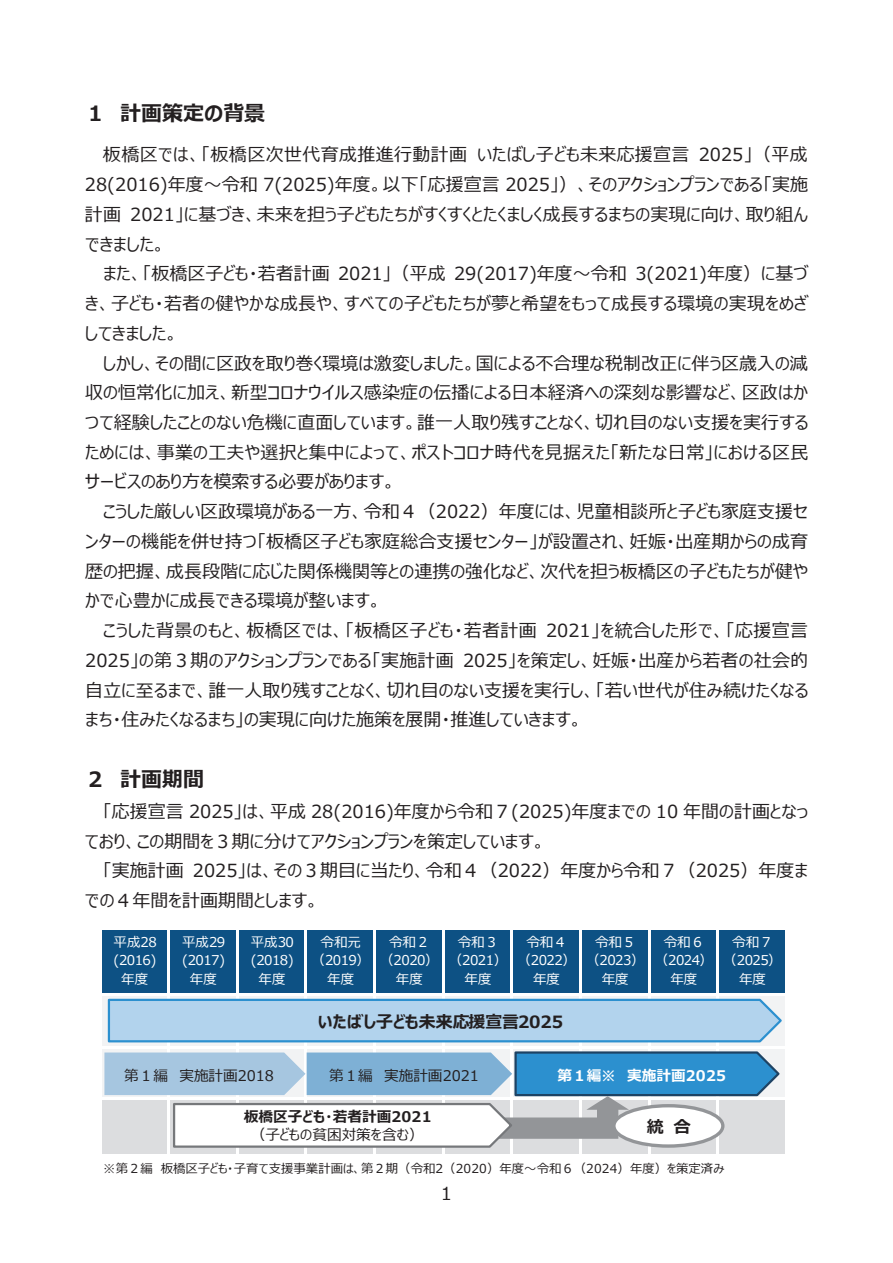
<style>
.page{position:relative;width:893px;height:1263px;background:#fff}
.page>*{position:absolute;margin:0;border:0;box-sizing:border-box;transform-origin:0 0}
.t1{font:700 21px "Meiryo UI";color:#231f20}
.t2{font:18px/29.7px "Meiryo UI";color:#231f20;text-align:justify}
.t3{font:18px "Meiryo";color:#231f20}
.t4{font:700 16.95px "Meiryo UI";letter-spacing:-.005em;color:#231f20}
.t5{font:14.7px "Meiryo UI";letter-spacing:-.005em;color:#231f20}
.t6{font:700 14.7px "Meiryo UI";color:#231f20}
.t7{font:700 14.7px "Meiryo UI";letter-spacing:-.005em;color:#fff}
.t8{font:13.5px/18px "Meiryo UI";letter-spacing:-.04em;color:#fff;text-align:center}
.t9{font:12.3px "Meiryo UI";color:#231f20}
</style>
<div class="page">
<div style="left:101px;top:929px;width:686px;height:67px;background:#0d5184"></div>
<div style="left:101px;top:994px;width:686px;height:105px;background:#f2f3f4"></div>
<div style="left:101px;top:1098px;width:686px;height:58px;background:#dcdddf"></div>
<hr style="left:167px;top:929px;width:3px;height:227px;background:#fff">
<hr style="left:236px;top:929px;width:2px;height:227px;background:#fff">
<hr style="left:305px;top:929px;width:2px;height:227px;background:#fff">
<hr style="left:373px;top:929px;width:3px;height:227px;background:#fff">
<hr style="left:442px;top:929px;width:2px;height:227px;background:#fff">
<hr style="left:511px;top:929px;width:2px;height:227px;background:#fff">
<hr style="left:579px;top:929px;width:2px;height:227px;background:#fff">
<hr style="left:648px;top:929px;width:2px;height:227px;background:#fff">
<hr style="left:716px;top:929px;width:3px;height:227px;background:#fff">
<hr style="left:785px;top:929px;width:2px;height:227px;background:#fff">
<hr style="left:101px;top:993px;width:686px;height:3px;background:#fff">
<hr style="left:101px;top:1046px;width:686px;height:2px;background:#fff">
<hr style="left:101px;top:1097px;width:686px;height:2px;background:#fff">
<hr style="left:101px;top:1154px;width:686px;height:2px;background:#fff">
<svg style="left:107px;top:998px;width:675px;height:45px;background:#a7cdea"></svg>
<svg style="left:104px;top:1050px;width:678px;height:99px"></svg>
<p class="t1" style="left:85px;top:99px;width:182px">１ 計画策定の背景</p>
<p class="t2" style="left:85px;top:141px;width:725px;text-indent:18px">板橋区では、「板橋区次世代育成推進行動計画いたばし子ども未来応援宣言 2025」（平成28(2016)年度～令和 7(2025)年度。以下「応援宣言 2025」）、そのアクションプランである「実施計画 2021」に基づき、未来を担う子どもたちがすくすくとたくましく成長するまちの実現に向け、取り組んできました。</p>
<p class="t2" style="left:85px;top:260px;width:724px;text-indent:18px">また、「板橋区子ども・若者計画 2021」（平成 29(2017)年度～令和 3(2021)年度）に基づき、子ども・若者の健やかな成長や、すべての子どもたちが夢と希望をもって成長する環境の実現をめざしてきました。</p>
<p class="t2" style="left:85px;top:349px;width:725px;text-indent:18px">しかし、その間に区政を取り巻く環境は激変しました。国による不合理な税制改正に伴う区歳入の減収の恒常化に加え、新型コロナウイルス感染症の伝播による日本経済への深刻な影響など、区政はかつて経験したことのない危機に直面しています。誰一人取り残すことなく、切れ目のない支援を実行するためには、事業の工夫や選択と集中によって、ポストコロナ時代を見据えた「新たな日常」における区民サービスのあり方を模索する必要があります。</p>
<p class="t2" style="left:85px;top:498px;width:725px;text-indent:18px">こうした厳しい区政環境がある一方、令和４（2022）年度には、児童相談所と子ども家庭支援センターの機能を併せ持つ「板橋区子ども家庭総合支援センター」が設置され、妊娠・出産期からの成育歴の把握、成長段階に応じた関係機関等との連携の強化など、次代を担う板橋区の子どもたちが健やかで心豊かに成長できる環境が整います。</p>
<p class="t2" style="left:85px;top:617px;width:725px;text-indent:18px">こうした背景のもと、板橋区では、「板橋区子ども・若者計画 2021」を統合した形で、「応援宣言2025」の第３期のアクションプランである「実施計画 2025」を策定し、妊娠・出産から若者の社会的自立に至るまで、誰一人取り残すことなく、切れ目のない支援を実行し、「若い世代が住み続けたくなるまち・住みたくなるまち」の実現に向けた施策を展開・推進していきます。</p>
<p class="t1" style="left:85px;top:764px;width:121px">２ 計画期間</p>
<p class="t2" style="left:85px;top:797px;width:725px;text-indent:18px">「応援宣言 2025」は、平成 28(2016)年度から令和７(2025)年度までの 10 年間の計画となっており、この期間を３期に分けてアクションプランを策定しています。</p>
<p class="t2" style="left:85px;top:857px;width:725px;text-indent:18px">「実施計画 2025」は、その３期目に当たり、令和４（2022）年度から令和７（2025）年度までの４年間を計画期間とします。</p>
<p class="t8" style="left:113px;top:934px;width:45px;text-align:left">平成28 (2016)</p>
<p class="t8" style="left:182px;top:934px;width:45px;text-align:left">平成29 (2017)</p>
<p class="t8" style="left:251px;top:934px;width:45px;text-align:left">平成30 (2018)</p>
<p class="t8" style="left:311px;top:934px;width:60px">令和元（2019）</p>
<p class="t8" style="left:380px;top:934px;width:60px">令和２（2020）</p>
<p class="t8" style="left:449px;top:934px;width:60px">令和３（2021）</p>
<p class="t8" style="left:517px;top:934px;width:60px">令和４（2022）</p>
<p class="t8" style="left:586px;top:934px;width:60px">令和５（2023）</p>
<p class="t8" style="left:655px;top:934px;width:60px">令和６（2024）</p>
<p class="t8" style="left:723px;top:934px;width:60px">令和７（2025）</p>
<p class="t8" style="left:121px;top:971px;width:29px">年度</p>
<p class="t8" style="left:190px;top:971px;width:29px">年度</p>
<p class="t8" style="left:259px;top:971px;width:29px">年度</p>
<p class="t8" style="left:327px;top:971px;width:29px">年度</p>
<p class="t8" style="left:396px;top:971px;width:29px">年度</p>
<p class="t8" style="left:464px;top:971px;width:29px">年度</p>
<p class="t8" style="left:533px;top:971px;width:29px">年度</p>
<p class="t8" style="left:602px;top:971px;width:29px">年度</p>
<p class="t8" style="left:670px;top:971px;width:29px">年度</p>
<p class="t8" style="left:739px;top:971px;width:29px">年度</p>
<p class="t4" style="left:318px;top:1009px;width:247px">いたばし子ども未来応援宣言2025</p>
<p class="t5" style="left:329px;top:1065px;width:151px">第１編 実施計画2021</p>
<p class="t7" style="left:557px;top:1065px;width:170px">第１編※ 実施計画2025</p>
<p class="t6" style="left:244px;top:1106px;width:189px">板橋区子ども・若者計画2021</p>
<p class="t5" style="left:251px;top:1124px;width:174px">（子どもの貧困対策を含む）</p>
<p class="t4" style="left:647px;top:1115px;width:45px">統合</p>
<p class="t5" style="left:124px;top:1065px;width:151px">第１編 実施計画2018</p>
<p class="t9" style="left:103px;top:1160px;width:622px">※第２編　板橋区子ども・子育て支援事業計画は、第２期（令和2（2020）年度～令和６（2024）年度）を策定済み</p>
<p class="t3" style="left:441px;top:1181px;width:13px">1</p>
</div>
